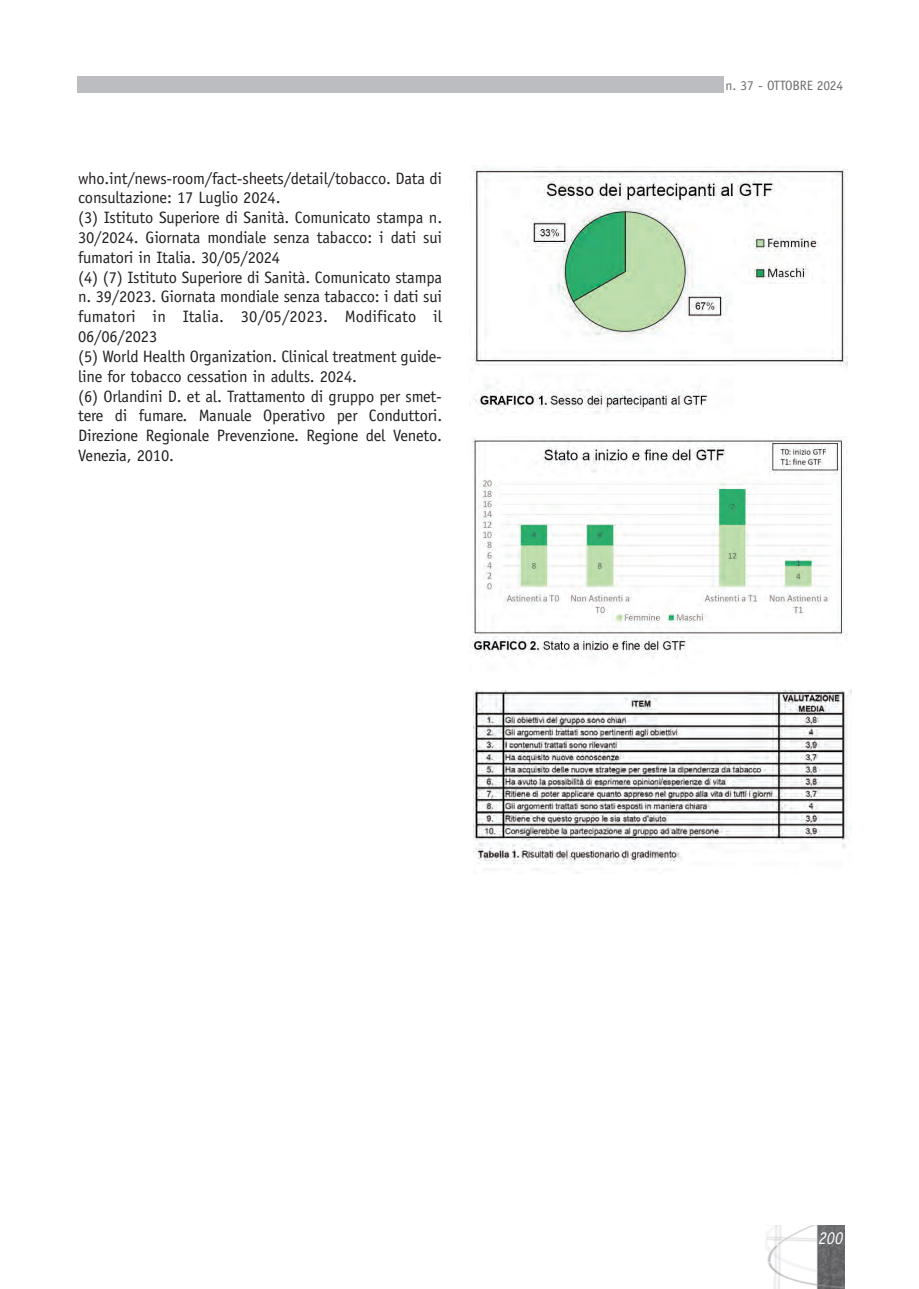
<style>
.page{position:relative;width:919px;height:1289px;background:#fff}
.page>*{position:absolute;margin:0;border:0;box-sizing:border-box;transform-origin:0 0}
.t1{font:italic 18px "Officina Sans";color:#fff;scale:.9 1}
.t2{font:16.5px/19.8px "Officina Sans";letter-spacing:-.01em;color:#231f20}
.t3{font:13.5px "Officina Sans";letter-spacing:-.01em;color:#6c6d70}
</style>
<div class="page">
<div style="left:77px;top:77px;width:646px;height:16px;background:#bcbdc0"></div>
<img style="left:765px;top:1225px;width:79px;height:63px">
<img style="left:469px;top:167px;width:378px;height:246px">
<img style="left:470px;top:438px;width:377px;height:220px">
<img style="left:473px;top:690px;width:378px;height:180px">
<p class="t2" style="left:78px;top:169px;width:365px">who.int/news-room/fact-sheets/detail/tobacco. Data di consultazione: 17 Luglio 2024.<br>(3) Istituto Superiore di Sanità. Comunicato stampa n.<br>30/2024. Giornata mondiale senza tabacco: i dati sui fumatori in Italia. 30/05/2024<br>(4) (7) Istituto Superiore di Sanità. Comunicato stampa n. 39/2023. Giornata mondiale senza tabacco: i dati sui fumatori in Italia. 30/05/2023. Modificato il 06/06/2023<br>(5) World Health Organization. Clinical treatment guide&shy;line for tobacco cessation in adults. 2024.<br>(6) Orlandini D. et al. Trattamento di gruppo per smet&shy;tere di fumare. Manuale Operativo per Conduttori.<br>Direzione Regionale Prevenzione. Regione del Veneto.<br>Venezia, 2010.</p>
<p class="t3" style="left:725px;top:80px;width:119px">n. 37 - OTTOBRE 2024</p>
<p class="t1" style="left:818px;top:1231px;width:28px">200</p>
</div>
